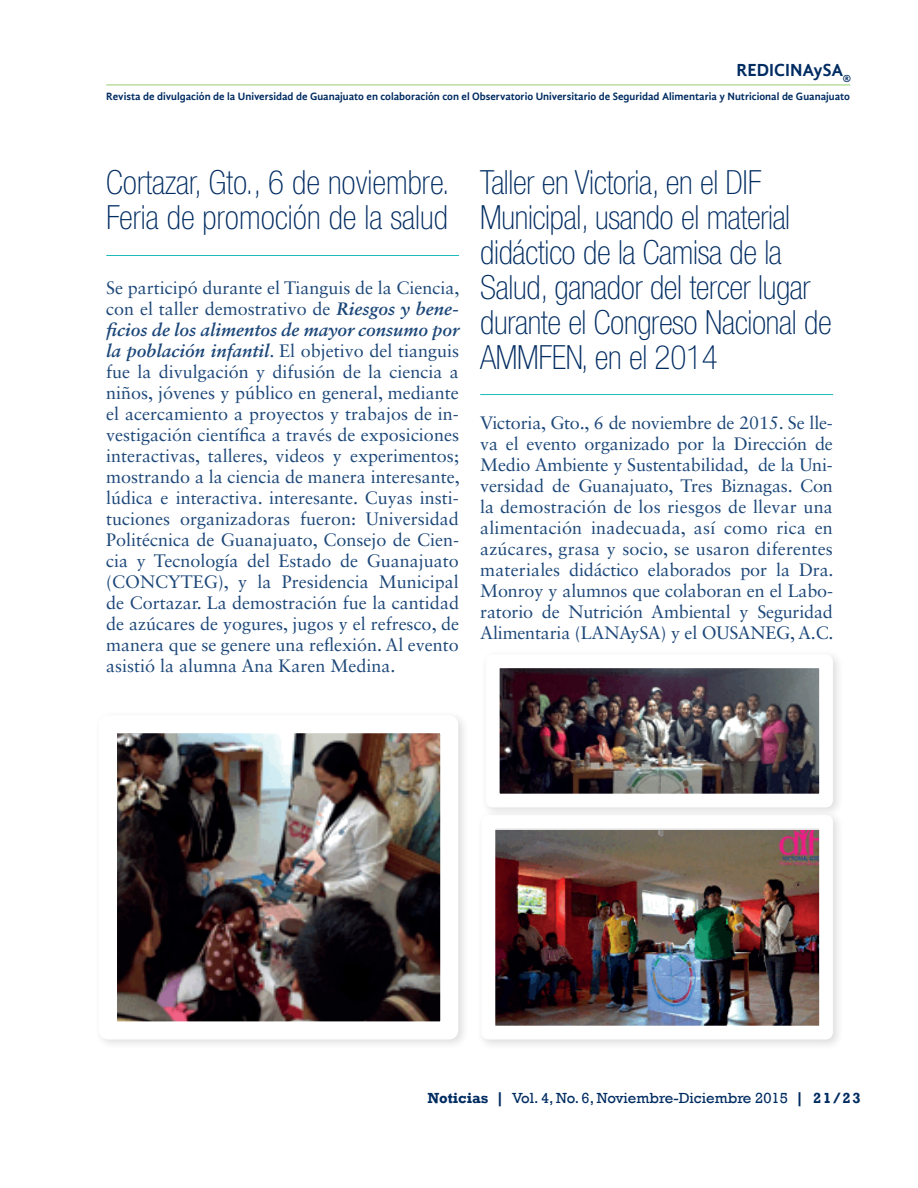
<style>
.page{position:relative;width:918px;height:1188px;background:#fff}
.page>*{position:absolute;margin:0;border:0;box-sizing:border-box;transform-origin:0 0}
.t1{font:100 condensed 33.3px/35px "Helvetica Neue LT Std";letter-spacing:-.01em;color:#002c62}
.t2{font:18px/21px "Sabon LT Std";letter-spacing:-.005em;color:#1c4779;text-align:justify}
.t3{font:700 18px "Gandhi Sans";color:#002c62}
.t4{font:15px "Rockwell";color:#002c62}
.t5{font:700 15px "Rockwell";color:#002c62}
.t6{font:700 10.95px "Gandhi Sans";color:#002c62}
.s1{font-weight:700;font-style:italic}
.s2{font-weight:700}
.s3{font-family:"Bookman Old Style";font-weight:700}
</style>
<div class="page">
<hr style="left:106px;top:85px;width:744px;height:1px;background:#98cd6e">
<hr style="left:106px;top:255px;width:353px;height:1px;background:#1dbcb8">
<hr style="left:480px;top:394px;width:353px;height:1px;background:#1dbcb8">
<div style="left:94px;top:710px;width:376px;height:341px;background:#231f20;opacity:.15"></div>
<img style="left:118px;top:734px;width:321px;height:286px">
<div style="left:476px;top:809px;width:368px;height:242px;background:#231f20;opacity:.15"></div>
<img style="left:496px;top:830px;width:322px;height:194px">
<div style="left:481px;top:815px;width:352px;height:224px;border:14px solid #fff"></div>
<div style="left:481px;top:649px;width:363px;height:170px;background:#231f20;opacity:.15"></div>
<img style="left:501px;top:669px;width:317px;height:123px">
<div style="left:486px;top:654px;width:347px;height:153px;border:14px solid #fff"></div>
<p class="t3" style="left:736px;top:60px;width:116px">REDICINAySA<sub>®</sub></p>
<p class="t6" style="left:106px;top:90px;width:745px">Revista de divulgación de la Universidad de Guanajuato en colaboración con el Observatorio Universitario de Seguridad Alimentaria y Nutricional de Guanajuato</p>
<h1 class="t1" style="left:106px;top:165px;width:345px">Cortazar, Gto., 6 de noviembre.<br>Feria de promoción de la salud</h1>
<p class="t2" style="left:106px;top:277px;width:355px">Se participó durante el Tianguis de la Ciencia, con el taller demostrativo de <span class="s1">Riesgos y bene&shy;ficios de los alimentos de mayor consumo por la población infantil</span>. El objetivo del tianguis fue la divulgación y difusión de la ciencia a niños, jóvenes y público en general, mediante el acercamiento a proyectos y trabajos de in&shy;vestigación científica a través de exposiciones interactivas, talleres, videos y experimentos; mostrando a la ciencia de manera interesante, lúdica e interactiva. interesante. Cuyas insti&shy;tuciones organizadoras fueron: Universidad Politécnica de Guanajuato, Consejo de Cien&shy;cia y Tecnología del Estado de Guanajuato (CONCYTEG), y la Presidencia Municipal de Cortazar. La demostración fue la cantidad de azúcares de yogures, jugos y el refresco, de manera que se genere una reflexión. Al evento asistió la alumna Ana Karen Medina.</p>
<h1 class="t1" style="left:480px;top:165px;width:353px">Taller en Victoria, en el DIF<br>Municipal, usando el material didáctico de la Camisa de la<br>Salud, ganador del tercer lugar durante el Congreso Nacional de<br>AMMFEN, en el 2014</h1>
<p class="t2" style="left:480px;top:412px;width:355px">Victoria, Gto., 6 de noviembre de 2015. Se lle&shy;va el evento organizado por la Dirección de Medio Ambiente y Sustentabilidad, de la Uni&shy;versidad de Guanajuato, Tres Biznagas. Con la demostración de los riesgos de llevar una alimentación inadecuada, así como rica en azúcares, grasa y socio, se usaron diferentes materiales didáctico elaborados por la Dra.<br>Monroy y alumnos que colaboran en el Labo&shy;ratorio de Nutrición Ambiental y Seguridad Alimentaria (LANAySA) y el OUSANEG, A.C.</p>
<p class="t4" style="left:427px;top:1089px;width:378px"><span class="s2">Noticias</span> <span class="s3">|</span> Vol. 4, No. 6, Noviembre-Diciembre 2015 <span class="s3">|</span></p>
<p class="t5" style="left:813px;top:1089px;width:49px">21/23</p>
</div>
